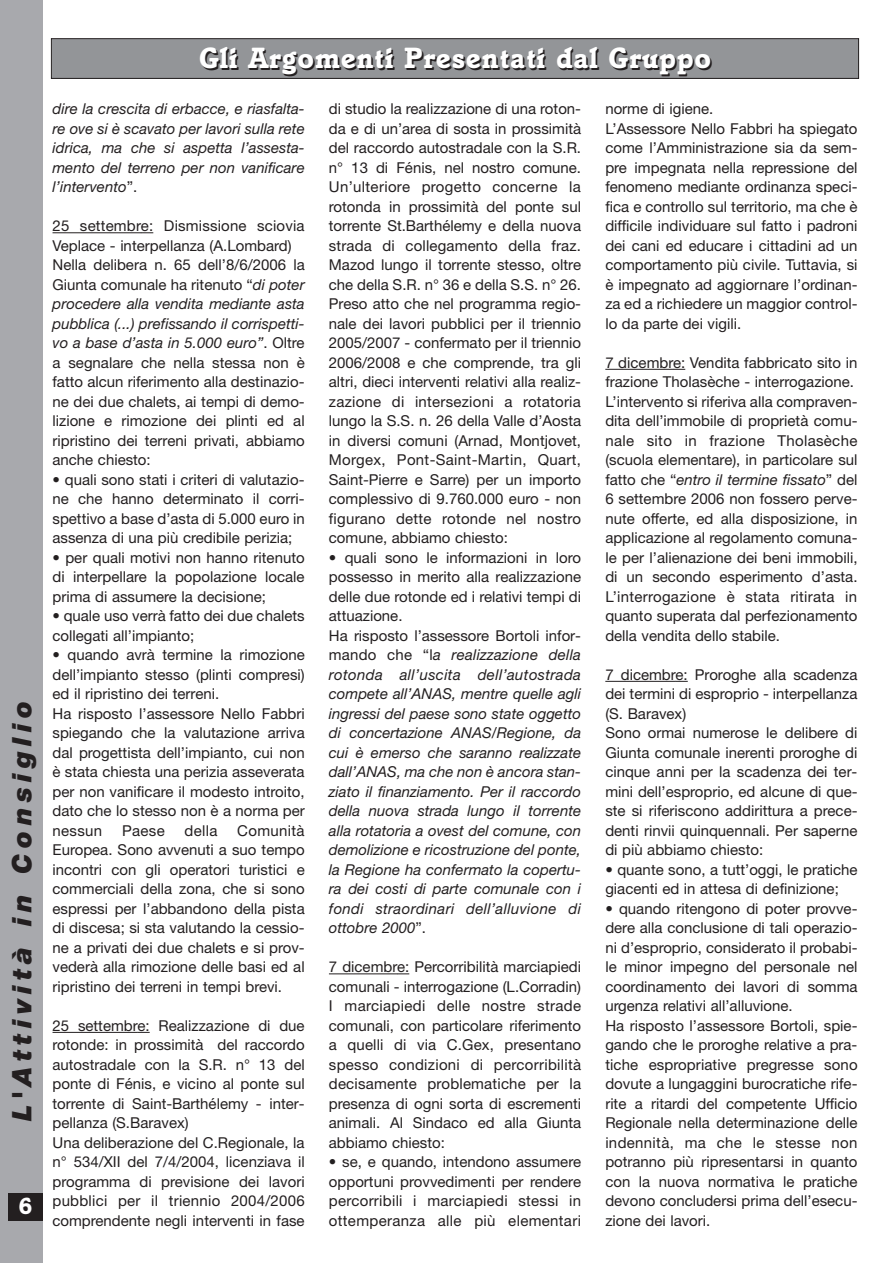
<style>
.page{position:relative;width:893px;height:1263px;background:#fff}
.page>*{position:absolute;margin:0;border:0;box-sizing:border-box;transform-origin:0 0}
.t1{font:700 30px "Italia";letter-spacing:.03em;color:#231f20}
.t2{font:italic 900 27px "Helvetica Neue";letter-spacing:.2em;color:#231f20}
.t3{font:700 24px "Italia";color:#fff}
.t4{font:15px/19.5px "Helvetica Neue";color:#231f20}
.t5{font:italic 15px/19.5px "Helvetica Neue";color:#231f20}
.s1{font-style:italic}
.s2{font-style:normal}
</style>
<div class="page">
<div style="left:0;top:0;width:43px;height:1263px;background:#a8a9ad"></div>
<div style="left:9px;top:1193px;width:34px;height:27px;background:#231f20"></div>
<div style="left:52px;top:39px;width:806px;height:39px;background:#939598"></div>
<div style="left:51px;top:38px;width:808px;height:41px;border:1px solid #231f20"></div>
<hr style="left:605px;top:369px;width:68px;height:1px;background:#231f20">
<svg style="left:673px;top:369px;width:12px;height:1px"></svg>
<hr style="left:605px;top:681px;width:71px;height:1px;background:#231f20">
<svg style="left:675px;top:681px;width:13px;height:1px"></svg>
<hr style="left:329px;top:973px;width:68px;height:1px;background:#231f20">
<svg style="left:397px;top:973px;width:12px;height:1px"></svg>
<hr style="left:53px;top:232px;width:88px;height:1px;background:#231f20">
<svg style="left:141px;top:232px;width:12px;height:1px"></svg>
<hr style="left:53px;top:1032px;width:85px;height:1px;background:#231f20">
<svg style="left:137px;top:1032px;width:13px;height:1px"></svg>
<h2 class="t2" style="left:12px;top:1121px;width:422px;rotate:-90deg">L'Attività in Consiglio</h2>
<h3 class="t3" style="left:19px;top:1197px;width:15px">6</h3>
<h1 class="t1" style="left:201px;top:49px;width:514px">Gli Argomenti Presentati dal Gruppo</h1>
<p class="t4" style="left:605px;top:101px;width:254px">norme di igiene.<br>L’Assessore Nello Fabbri ha spiegato come l’Amministrazione sia da sem&shy;pre impegnata nella repressione del fenomeno mediante ordinanza speci&shy;fica e controllo sul territorio, ma che è difficile individuare sul fatto i padroni dei cani ed educare i cittadini ad un comportamento più civile. Tuttavia, si è impegnato ad aggiornare l’ordinan&shy;za ed a richiedere un maggior control&shy;lo da parte dei vigili.</p>
<p class="t4" style="left:605px;top:354px;width:254px">7 dicembre: Vendita fabbricato sito in frazione Tholasèche - interrogazione.<br>L’intervento si riferiva alla compraven&shy;dita dell’immobile di proprietà comu&shy;nale sito in frazione Tholasèche (scuola elementare), in particolare sul fatto che “<span class="s1">entro il termine fissato</span>” del 6 settembre 2006 non fossero perve&shy;nute offerte, ed alla disposizione, in applicazione al regolamento comuna&shy;le per l’alienazione dei beni immobili, di un secondo esperimento d’asta.<br>L’interrogazione è stata ritirata in quanto superata dal perfezionamento della vendita dello stabile.</p>
<p class="t4" style="left:605px;top:666px;width:254px">7 dicembre: Proroghe alla scadenza dei termini di esproprio - interpellanza (S. Baravex)<br>Sono ormai numerose le delibere di Giunta comunale inerenti proroghe di cinque anni per la scadenza dei ter&shy;mini dell’esproprio, ed alcune di que&shy;ste si riferiscono addirittura a prece&shy;denti rinvii quinquennali. Per saperne di più abbiamo chiesto:</p>
<p class="t4" style="left:605px;top:861px;width:254px">• quante sono, a tutt’oggi, le pratiche giacenti ed in attesa di definizione;</p>
<p class="t4" style="left:605px;top:900px;width:254px">• quando ritengono di poter provve&shy;dere alla conclusione di tali operazio&shy;ni d’esproprio, considerato il probabi&shy;le minor impegno del personale nel coordinamento dei lavori di somma urgenza relativi all’alluvione.<br>Ha risposto l’assessore Bortoli, spie&shy;gando che le proroghe relative a pra&shy;tiche espropriative pregresse sono dovute a lungaggini burocratiche rife&shy;rite a ritardi del competente Ufficio Regionale nella determinazione delle indennità, ma che le stesse non potranno più ripresentarsi in quanto con la nuova normativa le pratiche devono concludersi prima dell’esecu&shy;zione dei lavori.</p>
<p class="t5" style="left:53px;top:101px;width:254px;text-align:justify">dire la crescita di erbacce, e riasfalta&shy;re ove si è scavato per lavori sulla rete idrica, ma che si aspetta l’assesta&shy;mento del terreno per non vanificare l’intervento<span class="s2">”.</span></p>
<p class="t4" style="left:53px;top:218px;width:254px">25 settembre: Dismissione sciovia Veplace - interpellanza (A.Lombard)<br>Nella delibera n. 65 dell’8/6/2006 la Giunta comunale ha ritenuto “<span class="s1">di poter procedere alla vendita mediante asta pubblica (...) prefissando il corrispetti&shy;vo a base d’asta in 5.000 euro”</span>. Oltre a segnalare che nella stessa non è fatto alcun riferimento alla destinazio&shy;ne dei due chalets, ai tempi di demo&shy;lizione e rimozione dei plinti ed al ripristino dei terreni privati, abbiamo anche chiesto:</p>
<p class="t4" style="left:53px;top:471px;width:254px;text-align:justify">• quali sono stati i criteri di valutazio&shy;ne che hanno determinato il corri&shy;spettivo a base d’asta di 5.000 euro in assenza di una più credibile perizia;</p>
<p class="t4" style="left:53px;top:549px;width:254px;text-align:justify">• per quali motivi non hanno ritenuto di interpellare la popolazione locale prima di assumere la decisione;</p>
<p class="t4" style="left:53px;top:608px;width:254px">• quale uso verrà fatto dei due chalets collegati all’impianto;</p>
<p class="t4" style="left:53px;top:647px;width:254px">• quando avrà termine la rimozione dell’impianto stesso (plinti compresi) ed il ripristino dei terreni.<br>Ha risposto l’assessore Nello Fabbri spiegando che la valutazione arriva dal progettista dell’impianto, cui non è stata chiesta una perizia asseverata per non vanificare il modesto introito, dato che lo stesso non è a norma per nessun</p>
<p class="t4" style="left:329px;top:101px;width:254px;text-align:justify">di studio la realizzazione di una roton&shy;da e di un’area di sosta in prossimità del raccordo autostradale con la S.R. n° 13 di Fénis, nel nostro comune.<br>Un’ulteriore progetto concerne la rotonda in prossimità del ponte sul torrente St.Barthélemy e della nuova strada di collegamento della fraz.<br>Mazod lungo il torrente stesso, oltre che della S.R. n° 36 e della S.S. n° 26.<br>Preso atto che nel programma regio&shy;nale dei lavori pubblici per il triennio 2005/2007 - confermato per il triennio 2006/2008 e che comprende, tra gli altri, dieci interventi relativi alla realiz&shy;zazione di intersezioni a rotatoria lungo la S.S. n. 26 della Valle d’Aosta in diversi comuni (Arnad, Montjovet, Morgex, Pont-Saint-Martin, Quart, Saint-Pierre e Sarre) per un importo complessivo di 9.760.000 euro - non figurano dette rotonde nel nostro comune, abbiamo chiesto:</p>
<p class="t5" style="left:329px;top:549px;width:254px"><span class="s2">• quali sono le informazioni in loro possesso in merito alla realizzazione delle due rotonde ed i relativi tempi di attuazione.<br>Ha risposto l’assessore Bortoli infor&shy;mando che “l</span>a realizzazione della rotonda all’uscita dell’autostrada compete all’ANAS, mentre quelle agli ingressi del paese sono state oggetto di concertazione ANAS/Regione, da cui è emerso che saranno realizzate dall’ANAS, ma che non è ancora stan&shy;ziato il finanziamento. Per il raccordo della nuova strada lungo il torrente alla rotatoria a ovest del comune, con demolizione e ricostruzione del ponte, la Regione ha confermato la copertu&shy;ra dei costi di parte comunale con i fondi straordinari dell’alluvione di ottobre 2000<span class="s2">”.</span></p>
<p class="t4" style="left:329px;top:959px;width:254px;text-align:justify">7 dicembre: Percorribilità marciapiedi comunali - interrogazione (L.Corradin)<br>I marciapiedi delle nostre strade comunali, con particolare riferimento a quelli di via C.Gex, presentano spesso condizioni di percorribilità decisamente problematiche per la presenza di ogni sorta di escrementi animali. Al Sindaco ed alla Giunta abbiamo chiesto:</p>
<p class="t4" style="left:329px;top:1154px;width:254px;text-align:justify">• se, e quando, intendono assumere opportuni provvedimenti per rendere percorribili i marciapiedi stessi in ottemperanza alle più elementari</p>
<p class="t4" style="left:53px;top:822px;width:254px;text-align:justify;text-indent:185px">Comunità Europea. Sono avvenuti a suo tempo incontri con gli operatori turistici e commerciali della zona, che si sono espressi per l’abbandono della pista di discesa; si sta valutando la cessio&shy;ne a privati dei due chalets e si prov&shy;vederà alla rimozione delle basi ed al ripristino dei terreni in tempi brevi.</p>
<p class="t4" style="left:53px;top:1017px;width:254px">25 settembre: Realizzazione di due rotonde: in prossimità del raccordo autostradale con la S.R. n° 13 del ponte di Fénis, e vicino al ponte sul torrente di Saint-Barthélemy - inter&shy;pellanza (S.Baravex)<br>Una deliberazione del C.Regionale, la n° 534/XII del 7/4/2004, licenziava il programma di previsione dei lavori pubblici per il triennio 2004/2006 comprendente negli interventi in fase</p>
<p class="t4" style="left:122px;top:822px;width:44px">Paese</p>
<p class="t4" style="left:184px;top:822px;width:34px">della</p>
</div>
